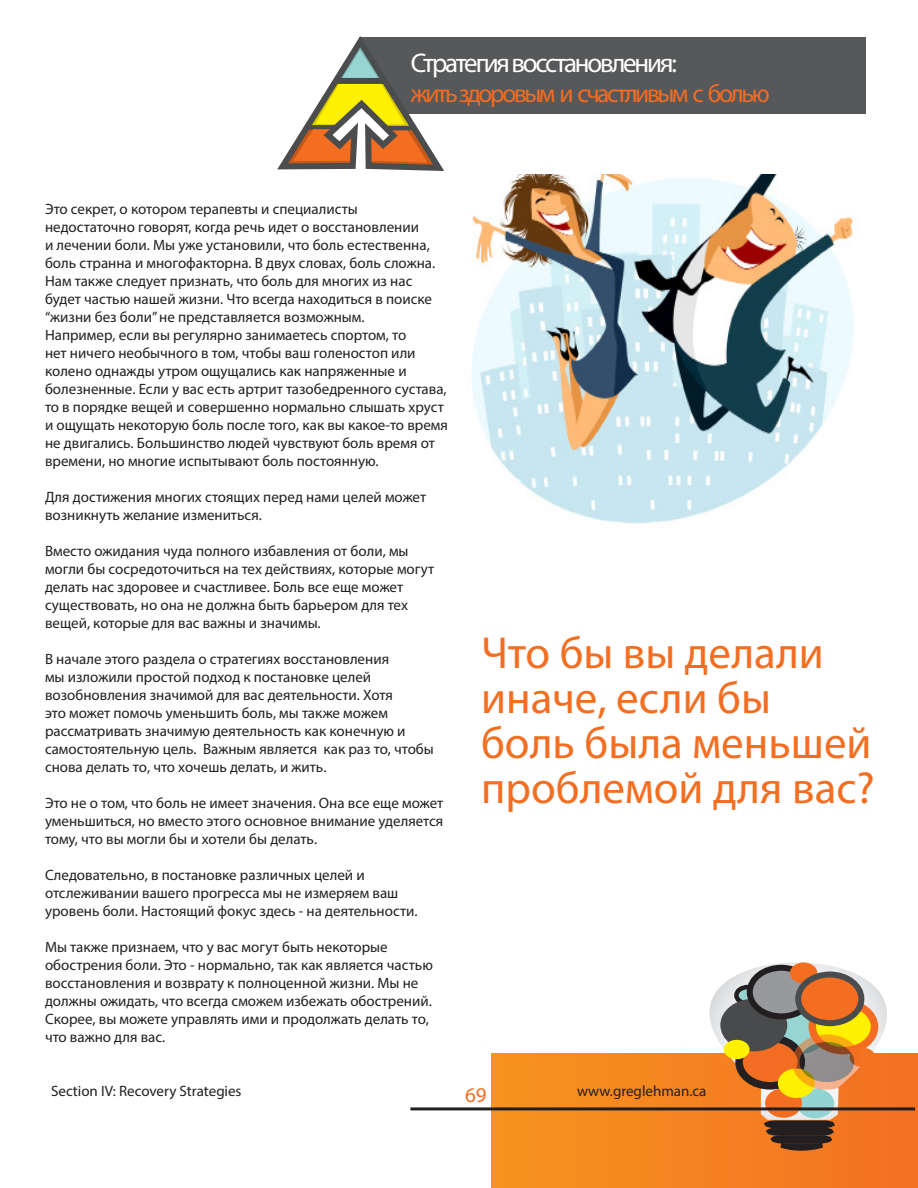
<style>
.page{position:relative;width:918px;height:1188px;background:#fff}
.page>*{position:absolute;margin:0;border:0;box-sizing:border-box;transform-origin:0 0}
.t1{font:45px/45px "Myriad Pro";color:#f36e21}
.heading_4{font:27px "Myriad Pro";letter-spacing:-.08em;color:#fff}
.heading_4-2{font:25.5px "Myriad Pro";letter-spacing:-.09em;color:#f36c21}
.t2{font:21px "Myriad Pro";color:#f36c21}
.t3{font:15px/18px "Myriad Pro";color:#231f20}
</style>
<div class="page">
<div style="left:491px;top:1053px;width:427px;height:135px;background:linear-gradient(to right,#f6941e,#f37022)"></div>
<svg style="left:558px;top:962px;width:360px;height:158px"></svg>
<svg style="left:736px;top:987px;width:23px;height:16px"></svg>
<div style="left:734px;top:985px;width:28px;height:21px;border:4px solid #231f20;border-radius:50%"></div>
<svg style="left:773px;top:1008px;width:55px;height:46px"></svg>
<svg style="left:759px;top:1118px;width:81px;height:34px;background:#734729"></svg>
<div style="left:739px;top:1038px;width:62px;height:48px;background:#f36c21;border-radius:50%"></div>
<div style="left:735px;top:1034px;width:70px;height:56px;border:8px solid #231f20;border-radius:50%"></div>
<div style="left:797px;top:1089px;width:36px;height:29px;background:#92d4d3;border-radius:50%"></div>
<div style="left:797px;top:1088px;width:37px;height:30px;border:2px solid #92d4d1;border-radius:50%"></div>
<div style="left:765px;top:1088px;width:37px;height:30px;background:#f36e21;border-radius:50%"></div>
<div style="left:778px;top:1069px;width:37px;height:29px;background:#fff101;border-radius:50%"></div>
<svg style="left:812px;top:1003px;width:63px;height:48px"></svg>
<div style="left:809px;top:999px;width:69px;height:55px;border:8px solid #f36c21;border-radius:50%"></div>
<div style="left:720px;top:999px;width:67px;height:52px;background:#494a4b;border-radius:50%"></div>
<div style="left:750px;top:968px;width:63px;height:48px;background:#97999c;border-radius:50%"></div>
<div style="left:747px;top:965px;width:69px;height:54px;border:6px solid #231f20;border-radius:50%"></div>
<div style="left:850px;top:1048px;width:25px;height:19px;background:#f47321;border-radius:50%"></div>
<div style="left:724px;top:1040px;width:26px;height:19px;background:#fff101;border-radius:50%"></div>
<div style="left:792px;top:965px;width:23px;height:16px;background:#f36e21;border-radius:50%"></div>
<div style="left:790px;top:962px;width:27px;height:21px;border:4px solid #f36e21;border-radius:50%"></div>
<svg style="left:796px;top:1038px;width:62px;height:48px;background:#94816e"></svg>
<div style="left:792px;top:1034px;width:70px;height:56px;border:8px solid #f36c21;border-radius:50%"></div>
<div style="left:798px;top:975px;width:63px;height:48px;background:#f36e21;border-radius:50%"></div>
<div style="left:795px;top:972px;width:69px;height:54px;border:6px solid #4b4c4d;border-radius:50%"></div>
<hr style="left:410px;top:1107px;width:505px;height:3px;background:#231f20">
<div style="left:359px;top:38px;width:507px;height:76px;background:#57585a"></div>
<svg style="left:277px;top:36px;width:173px;height:135px"></svg>
<img style="left:472px;top:175px;width:382px;height:349px">
<p class="heading_4" style="left:411px;top:46px;width:268px">Стратегия восстановления:</p>
<p class="heading_4-2" style="left:411px;top:78px;width:361px">жить здоровым и счастливым с болью</p>
<p class="t3" style="left:45px;top:200px;width:314px">Это секрет, о котором терапевты и специалисты</p>
<p class="t3" style="left:45px;top:218px;width:392px">недостаточно говорят, когда речь идет о восстановлении<br>и лечении боли. Мы уже установили, что боль естественна, боль странна и многофакторна. В двух словах, боль сложна.<br>Нам также следует признать, что боль для многих из нас будет частью нашей жизни. Что всегда находиться в поиске “жизни без боли” не представляется возможным.</p>
<p class="t3" style="left:45px;top:326px;width:405px">Например, если вы регулярно занимаетесь спортом, то<br>нет ничего необычного в том, чтобы ваш голеностоп или колено однажды утром ощущались как напряженные и болезненные. Если у вас есть артрит тазобедренного сустава, то в порядке вещей и совершенно нормально слышать хруст и ощущать некоторую боль после того, как вы какое-то время не двигались. Большинство людей чувствуют боль время от времени, но многие испытывают боль постоянную.</p>
<p class="t3" style="left:45px;top:488px;width:383px">Для достижения многих стоящих перед нами целей может возникнуть желание измениться.</p>
<p class="t3" style="left:45px;top:542px;width:391px">Вместо ожидания чуда полного избавления от боли, мы могли бы сосредоточиться на тех действиях, которые могут делать нас здоровее и счастливее. Боль все еще может существовать, но она не должна быть барьером для тех вещей, которые для вас важны и значимы.</p>
<p class="t3" style="left:45px;top:650px;width:390px">В начале этого раздела о стратегиях восстановления<br>мы изложили простой подход к постановке целей возобновления значимой для вас деятельности. Хотя<br>это может помочь уменьшить боль, мы также можем рассматривать значимую деятельность как конечную и самостоятельную цель. Важным является как раз то, чтобы снова делать то, что хочешь делать, и жить.</p>
<p class="t3" style="left:45px;top:794px;width:400px;text-align:justify">Это не о том, что боль не имеет значения. Она все еще может уменьшиться, но вместо этого основное внимание уделяется тому, что вы могли бы и хотели бы делать.</p>
<p class="t3" style="left:45px;top:866px;width:374px">Следовательно, в постановке различных целей и отслеживании вашего прогресса мы не измеряем ваш уровень боли. Настоящий фокус здесь - на деятельности.</p>
<p class="t3" style="left:45px;top:938px;width:389px">Мы также признаем, что у вас могут быть некоторые обострения боли. Это - нормально, так как является частью восстановления и возврату к полноценной жизни. Мы не должны ожидать, что всегда сможем избежать обострений.<br>Скорее, вы можете управлять ими и продолжать делать то, что важно для вас.</p>
<p class="t1" style="left:481px;top:630px;width:395px">Что бы вы делали иначе, если бы боль была меньшей проблемой для вас?</p>
<p class="t3" style="left:51px;top:1082px;width:192px">Section IV: Recovery Strategies</p>
<p class="t3" style="left:577px;top:1082px;width:131px">www.greglehman.ca</p>
<h3 class="t2" style="left:465px;top:1082px;width:23px">69</h3>
</div>
